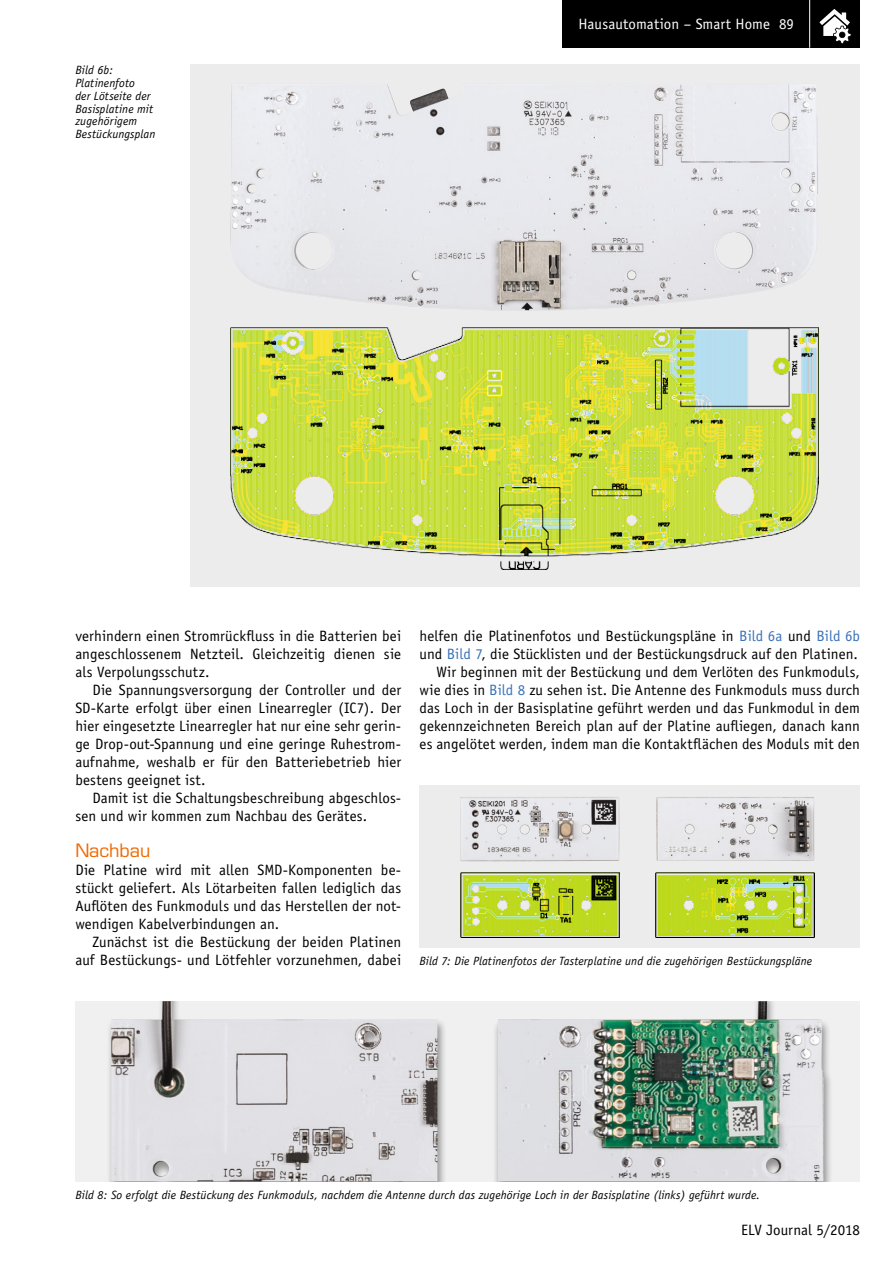
<style>
.page{position:relative;width:894px;height:1264px;background:#fff}
.page>*{position:absolute;margin:0;border:0;box-sizing:border-box;transform-origin:0 0}
.Subhead_5{font:18px "Eurostile";letter-spacing:-.005em;color:#ef6800}
.Fließtext_Neue_Zeile{font:15px/18px "Officina Sans";letter-spacing:.005em;color:#000;text-align:justify}
.Fließtext_Neuer_Absa{font:15px/18px "Officina Sans";letter-spacing:.005em;color:#000;text-align:justify}
.t1{font:15px "Officina Sans";color:#fff}
.Bildunterschrift{font:italic 12px/12.8px "Officina Sans";letter-spacing:.01em;color:#000}
.s1{color:#3a72b8}
</style>
<div class="page">
<div style="left:562px;top:1px;width:298px;height:47px;background:#000"></div>
<hr style="left:809px;top:1px;width:1px;height:47px;background:#fff">
<svg style="left:819px;top:9px;width:32px;height:35px"></svg>
<div style="left:190px;top:65px;width:670px;height:522px;background:#ececec"></div>
<div style="left:75px;top:1001px;width:785px;height:180px;background:#f0f0f0"></div>
<div style="left:493px;top:1001px;width:340px;height:180px;background:#000;opacity:.4"></div>
<img style="left:498px;top:1001px;width:326px;height:180px">
<div style="left:106px;top:1001px;width:341px;height:180px;background:#000;opacity:.4"></div>
<img style="left:111px;top:1001px;width:326px;height:180px">
<div style="left:419px;top:785px;width:441px;height:162px;background:#ececec"></div>
<img style="left:230px;top:84px;width:588px;height:226px">
<img style="left:231px;top:327px;width:587px;height:242px">
<img style="left:461px;top:872px;width:158px;height:65px">
<img style="left:656px;top:872px;width:158px;height:65px">
<img style="left:656px;top:797px;width:158px;height:64px">
<img style="left:460px;top:797px;width:160px;height:64px">
<p class="Bildunterschrift" style="left:75px;top:64px;width:39px">Bild 6b:</p>
<p class="Bildunterschrift" style="left:75px;top:77px;width:81px">Platinenfoto<br>der Lötseite der<br>Basisplatine mit zugehörigem<br>Bestückungsplan</p>
<p class="t1" style="left:578px;top:15px;width:217px">Hausautomation – Smart Home 89</p>
<p class="Fließtext_Neuer_Absa" style="left:75px;top:627px;width:327px">verhindern einen Stromrückfluss in die Batterien bei angeschlossenem Netzteil. Gleichzeitig dienen sie als Verpolungsschutz.</p>
<p class="Fließtext_Neue_Zeile" style="left:75px;top:681px;width:327px;text-indent:17px">Die Spannungsversorgung der Controller und der SD-Karte erfolgt über einen Linearregler (IC7). Der hier eingesetzte Linearregler hat nur eine sehr gerin&shy;ge Drop-out-Spannung und eine geringe Ruhestrom&shy;aufnahme, weshalb er für den Batteriebetrieb hier bestens geeignet ist.</p>
<p class="Fließtext_Neue_Zeile" style="left:75px;top:789px;width:327px;text-indent:17px">Damit ist die Schaltungsbeschreibung abgeschlos&shy;sen und wir kommen zum Nachbau des Gerätes.</p>
<p class="Subhead_5" style="left:75px;top:839px;width:76px">Nachbau</p>
<p class="Fließtext_Neuer_Absa" style="left:75px;top:861px;width:327px">Die Platine wird mit allen SMD-Komponenten be&shy;stückt geliefert. Als Lötarbeiten fallen lediglich das Auflöten des Funkmoduls und das Herstellen der not&shy;wendigen Kabelverbindungen an.</p>
<p class="Fließtext_Neue_Zeile" style="left:75px;top:933px;width:327px;text-align:right">Zunächst ist die Bestückung der beiden Platinen auf Bestückungs- und Lötfehler vorzunehmen, dabei</p>
<p class="Fließtext_Neue_Zeile" style="left:419px;top:627px;width:442px">helfen die Platinenfotos und Bestückungspläne in <span class="s1">Bild 6a</span> und <span class="s1">Bild 6b </span>und <span class="s1">Bild 7</span>, die Stücklisten und der Bestückungsdruck auf den Platinen.</p>
<p class="Fließtext_Neue_Zeile" style="left:419px;top:663px;width:442px;text-indent:17px">Wir beginnen mit der Bestückung und dem Verlöten des Funkmoduls, wie dies in <span class="s1">Bild 8</span> zu sehen ist. Die Antenne des Funkmoduls muss durch das Loch in der Basisplatine geführt werden und das Funkmodul in dem gekennzeichneten Bereich plan auf der Platine aufliegen, danach kann es angelötet werden, indem man die Kontaktflächen des Moduls mit den</p>
<p class="Bildunterschrift" style="left:419px;top:954px;width:394px">Bild 7: Die Platinenfotos der Tasterplatine und die zugehörigen Bestückungspläne</p>
<p class="Bildunterschrift" style="left:75px;top:1188px;width:686px">Bild 8: So erfolgt die Bestückung des Funkmoduls, nachdem die Antenne durch das zugehörige Loch in der Basisplatine (links) geführt wurde.</p>
<p class="Fließtext_Neue_Zeile" style="left:741px;top:1221px;width:120px">ELV Journal 5/2018</p>
</div>
